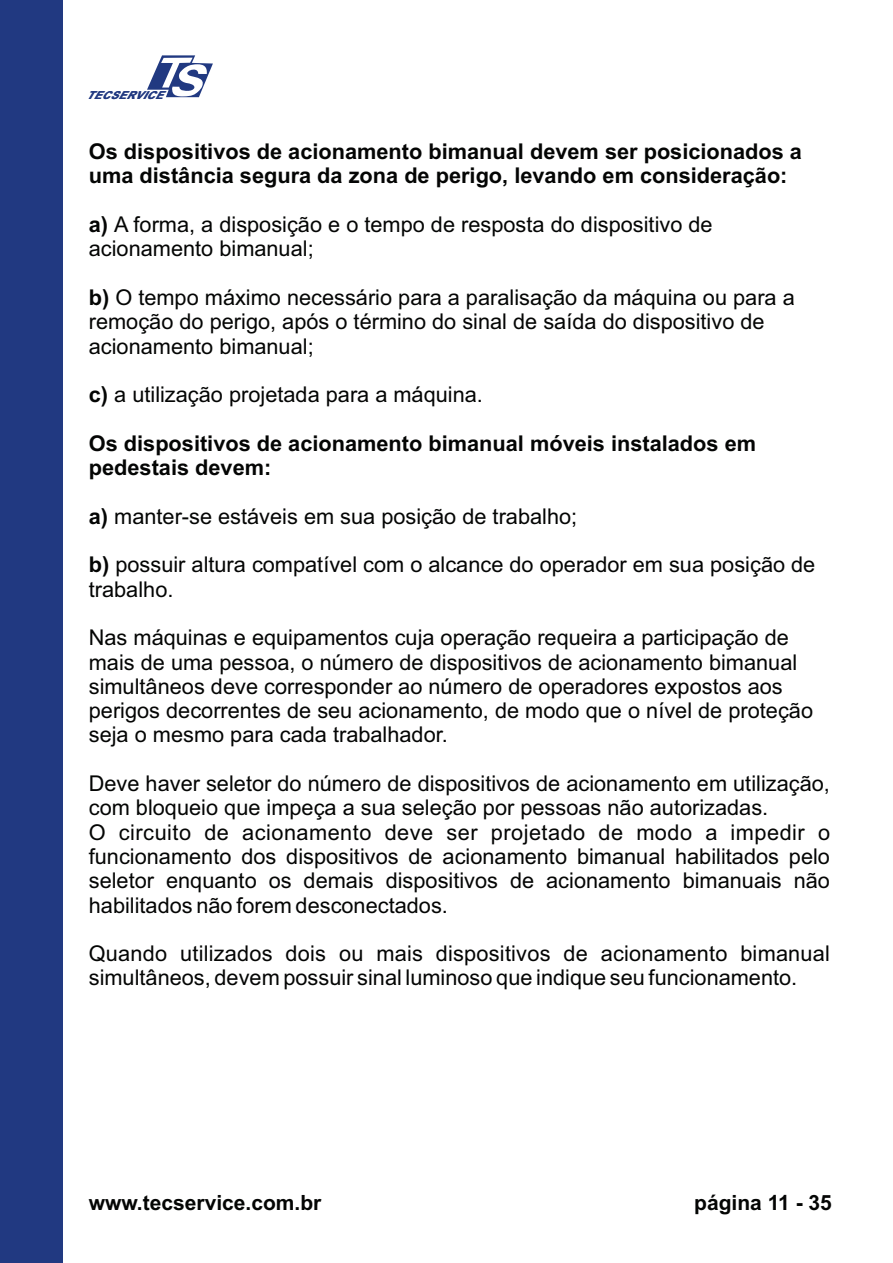
<style>
.page{position:relative;width:893px;height:1263px;background:#fff}
.page>*{position:absolute;margin:0;border:0;box-sizing:border-box;transform-origin:0 0}
.t1{font:21.75px/24.3px "Arial";color:#040504}
.t2{font:700 21.75px/24.3px "Arial";color:#040504}
.t3{font:700 21px "Arial";color:#040504}
.t4{font:italic 700 10.95px "Arial";color:#213981}
.s1{font-weight:700}
</style>
<div class="page">
<div style="left:0;top:0;width:63px;height:1263px;background:#213981"></div>
<svg style="left:147px;top:55px;width:66px;height:42px"></svg>
<p class="t4" style="left:86px;top:91px;width:83px">TECSERVICE</p>
<p class="t2" style="left:89px;top:141px;width:715px">Os dispositivos de acionamento bimanual devem ser posicionados a uma distância segura da zona de perigo, levando em consideração:</p>
<p class="t1" style="left:89px;top:214px;width:625px"><span class="s1">a)</span> A forma, a disposição e o tempo de resposta do dispositivo de acionamento bimanual;</p>
<p class="t1" style="left:89px;top:287px;width:707px"><span class="s1">b)</span> O tempo máximo necessário para a paralisação da máquina ou para a remoção do perigo, após o término do sinal de saída do dispositivo de acionamento bimanual;</p>
<p class="t1" style="left:89px;top:384px;width:396px"><span class="s1">c)</span> a utilização projetada para a máquina.</p>
<p class="t2" style="left:89px;top:433px;width:669px">Os dispositivos de acionamento bimanual móveis instalados em pedestais devem:</p>
<p class="t1" style="left:89px;top:506px;width:490px"><span class="s1">a)</span> manter-se estáveis em sua posição de trabalho;</p>
<p class="t1" style="left:89px;top:554px;width:728px"><span class="s1">b)</span> possuir altura compatível com o alcance do operador em sua posição de trabalho.</p>
<p class="t1" style="left:89px;top:627px;width:726px">Nas máquinas e equipamentos cuja operação requeira a participação de mais de uma pessoa, o número de dispositivos de acionamento bimanual simultâneos deve corresponder ao número de operadores expostos aos perigos decorrentes de seu acionamento, de modo que o nível de proteção seja o mesmo para cada trabalhador.</p>
<p class="t1" style="left:89px;top:773px;width:743px">Deve haver seletor do número de dispositivos de acionamento em utilização, com bloqueio que impeça a sua seleção por pessoas não autorizadas.<br>O circuito de acionamento deve ser projetado de modo a impedir o funcionamento dos dispositivos de acionamento bimanual habilitados pelo seletor enquanto os demais dispositivos de acionamento bimanuais não habilitados não forem desconectados.</p>
<p class="t1" style="left:89px;top:943px;width:743px">Quando utilizados dois ou mais dispositivos de acionamento bimanual simultâneos, devem possuir sinal luminoso que indique seu funcionamento.</p>
<p class="t3" style="left:89px;top:1194px;width:234px">www.tecservice.com.br</p>
<p class="t3" style="left:694px;top:1194px;width:139px">página 11 - 35</p>
</div>
